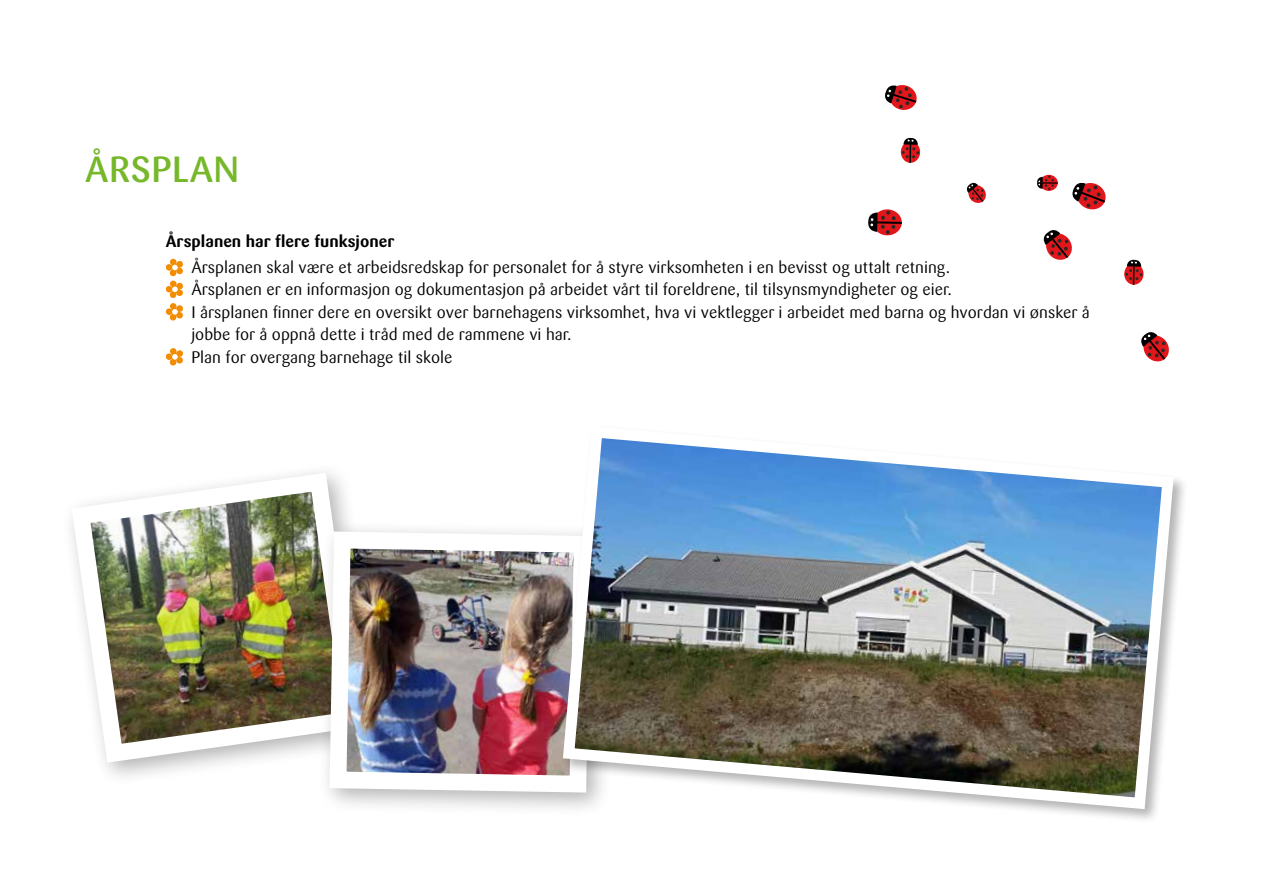
<style>
.page{position:relative;width:1263px;height:893px;background:#fff}
.page>*{position:absolute;margin:0;border:0;box-sizing:border-box;transform-origin:0 0}
.t1{font:500 36px "Sari OT";letter-spacing:.01em;color:#76b82a}
.t2{font:16.5px/22.4px "Sari OT";color:#000}
.t3{font:700 16.5px "Sari OT";color:#000}
</style>
<div class="page">
<svg style="left:165px;top:258px;width:18px;height:63px"></svg>
<svg style="left:165px;top:348px;width:18px;height:18px"></svg>
<svg style="left:1043px;top:230px;width:29px;height:30px"></svg>
<svg style="left:885px;top:85px;width:32px;height:25px"></svg>
<svg style="left:1040px;top:175px;width:18px;height:16px"></svg>
<svg style="left:1037px;top:176px;width:21px;height:14px"></svg>
<svg style="left:966px;top:182px;width:20px;height:21px"></svg>
<svg style="left:1072px;top:182px;width:34px;height:28px"></svg>
<svg style="left:873px;top:209px;width:29px;height:26px"></svg>
<svg style="left:868px;top:211px;width:34px;height:23px"></svg>
<svg style="left:1124px;top:263px;width:19px;height:22px"></svg>
<svg style="left:1125px;top:259px;width:17px;height:26px"></svg>
<svg style="left:901px;top:141px;width:19px;height:22px"></svg>
<svg style="left:902px;top:138px;width:17px;height:25px"></svg>
<svg style="left:1141px;top:332px;width:28px;height:30px"></svg>
<img style="left:70px;top:471px;width:278px;height:301px">
<div style="left:318px;top:520px;width:298px;height:297px;background:#000;opacity:.3"></div>
<img style="left:321px;top:523px;width:236px;height:278px">
<div style="left:560px;top:424px;width:628px;height:400px;background:#fff"></div>
<img style="left:557px;top:438px;width:622px;height:377px">
<h1 class="t1" style="left:85px;top:146px;width:156px">ÅRSPLAN</h1>
<p class="t3" style="left:166px;top:230px;width:230px">Årsplanen har flere funksjoner</p>
<p class="t2" style="left:191px;top:256px;width:900px">Årsplanen skal være et arbeidsredskap for personalet for å styre virksomheten i en bevisst og uttalt retning.<br>Årsplanen er en informasjon og dokumentasjon på arbeidet vårt til foreldrene, til tilsynsmyndigheter og eier.<br>I årsplanen finner dere en oversikt over barnehagens virksomhet, hva vi vektlegger i arbeidet med barna og hvordan vi ønsker å jobbe for å oppnå dette i tråd med de rammene vi har.<br>Plan for overgang barnehage til skole</p>
</div>
